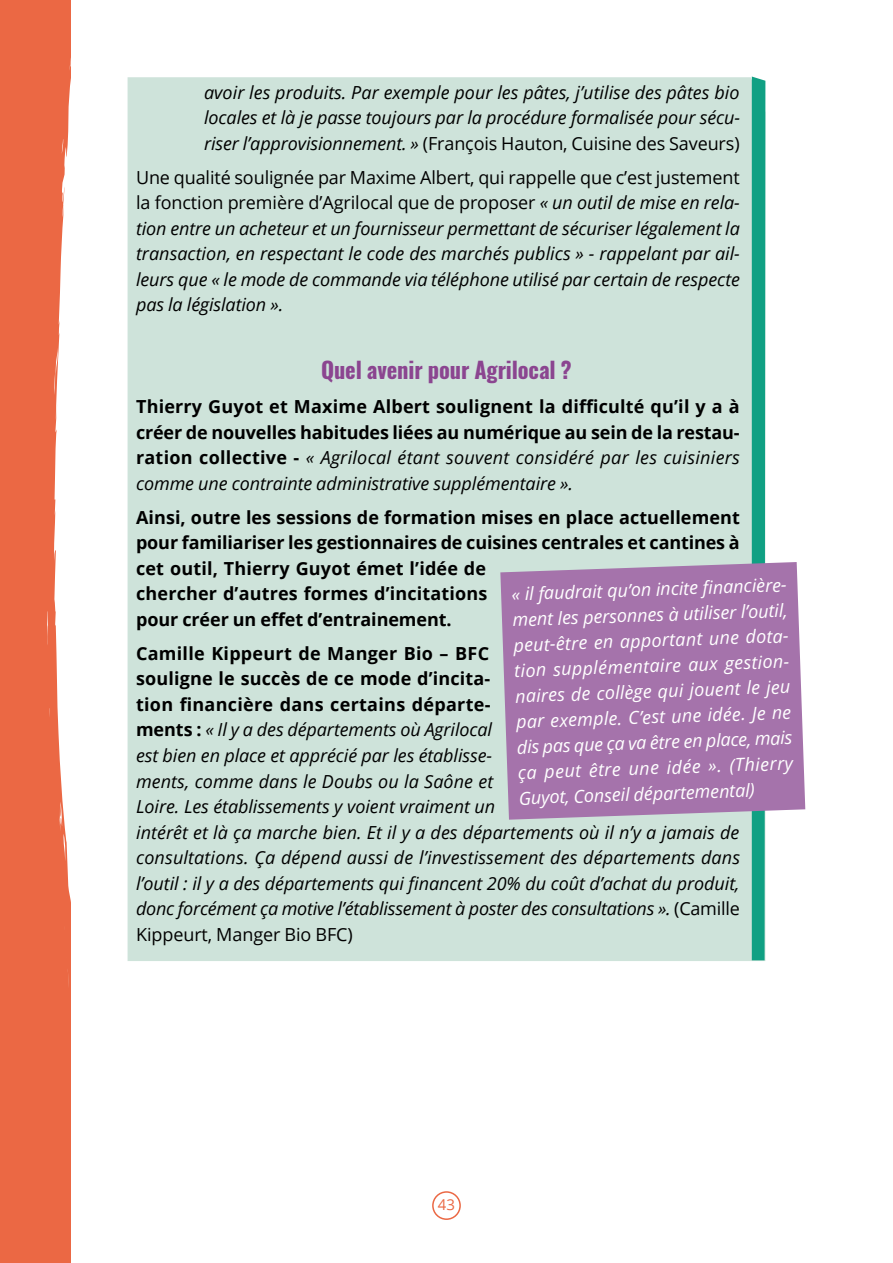
<style>
.page{position:relative;width:893px;height:1263px;background:#fff}
.page>*{position:absolute;margin:0;border:0;box-sizing:border-box;transform-origin:0 0}
.t1{font:700 22.5px "Oswald";letter-spacing:-.005em;color:#8b4590}
.t2{font:italic 18px/25.5px "Open Sans";letter-spacing:-.005em;color:#000;text-align:justify}
.t3{font:700 18px/25.5px "Open Sans";letter-spacing:-.005em;color:#000;text-align:justify}
.t4{font:italic 18px/25.5px "Open Sans";color:#fff}
.t5{font:15px "Open Sans";color:#eb6844}
.s1{font-style:normal}
.s2{font-weight:400;font-style:italic}
.s3{font-weight:700;font-style:normal}
</style>
<div class="page">
<svg style="left:0;top:0;width:70px;height:1263px;background:#ec7655"></svg>
<svg style="left:65px;top:965px;width:3px;height:42px"></svg>
<svg style="left:46px;top:379px;width:1px;height:31px"></svg>
<div style="left:432px;top:1191px;width:29px;height:29px;border:2px solid #eb6844;border-radius:50%"></div>
<div style="left:128px;top:77px;width:637px;height:884px;background:#cee3da"></div>
<div style="left:752px;top:77px;width:13px;height:883px;background:#10a083"></div>
<svg style="left:500px;top:562px;width:305px;height:258px;background:#a87aae"></svg>
<p class="t2" style="left:204px;top:79px;width:537px">avoir les produits. Par exemple pour les pâtes, j’utilise des pâtes bio locales et là je passe toujours par la procédure formalisée pour sécu&shy;riser l’approvisionnement. » <span class="s1">(François Hauton, Cuisine des Saveurs)</span></p>
<p class="t2" style="left:136px;top:164px;width:605px"><span class="s1">Une qualité soulignée par Maxime Albert, qui rappelle que c’est justement la fonction première d’Agrilocal que de proposer</span> « un outil de mise en rela&shy;tion entre un acheteur et un fournisseur permettant de sécuriser légalement la transaction, en respectant le code des marchés publics » - rappelant par ail&shy;leurs que « le mode de commande via téléphone utilisé par certain de respecte pas la législation ».</p>
<p class="t1" style="left:321px;top:355px;width:252px">Quel avenir pour Agrilocal ?</p>
<p class="t3" style="left:136px;top:394px;width:605px">Thierry Guyot et Maxime Albert soulignent la difficulté qu’il y a à créer de nouvelles habitudes liées au numérique au sein de la restau&shy;ration collective - <span class="s2">« Agrilocal étant souvent considéré par les cuisiniers comme une contrainte administrative supplémentaire ».</span></p>
<p class="t3" style="left:136px;top:504px;width:605px;text-align:left">Ainsi, outre les sessions de formation mises en place actuellement pour familiariser les gestionnaires de cuisines centrales et cantines à cet outil, Thierry Guyot émet l’idée de<br>chercher d’autres formes d’incitations<br>pour créer un effet d’entrainement.</p>
<p class="t2" style="left:136px;top:640px;width:606px;text-align:left"><span class="s3">Camille Kippeurt de Manger Bio – BFC<br>souligne le succès de ce mode d’incita-<br>tion financière dans certains départe-<br>ments :</span> « Il y a des départements où Agrilocal<br>est bien en place et apprécié par les établisse-<br>ments, comme dans le Doubs ou la Saône et<br>Loire. Les établissements y voient vraiment un<br>intérêt et là ça marche bien. Et il y a des départements où il n’y a jamais de consultations. Ça dépend aussi de l’investissement des départements dans l’outil : il y a des départements qui financent 20% du coût d’achat du produit, donc forcément ça motive l’établissement à poster des consultations ». <span class="s1">(Camille Kippeurt, Manger Bio BFC)</span></p>
<p class="t4" style="left:511px;top:581px;width:280px;rotate:-2deg">« il faudrait qu’on incite fi nancière&shy;ment les personnes à utiliser l’outil, peut-être en apportant une dota&shy;tion supplémentaire aux gestion&shy;naires de collège qui jouent le jeu par exemple. C’est une idée. Je ne dis pas que ça va être en place, mais ça peut être une idée ». (Thierry Guyot, Conseil départemental)</p>
<p class="t5" style="left:438px;top:1194px;width:19px">43</p>
</div>
